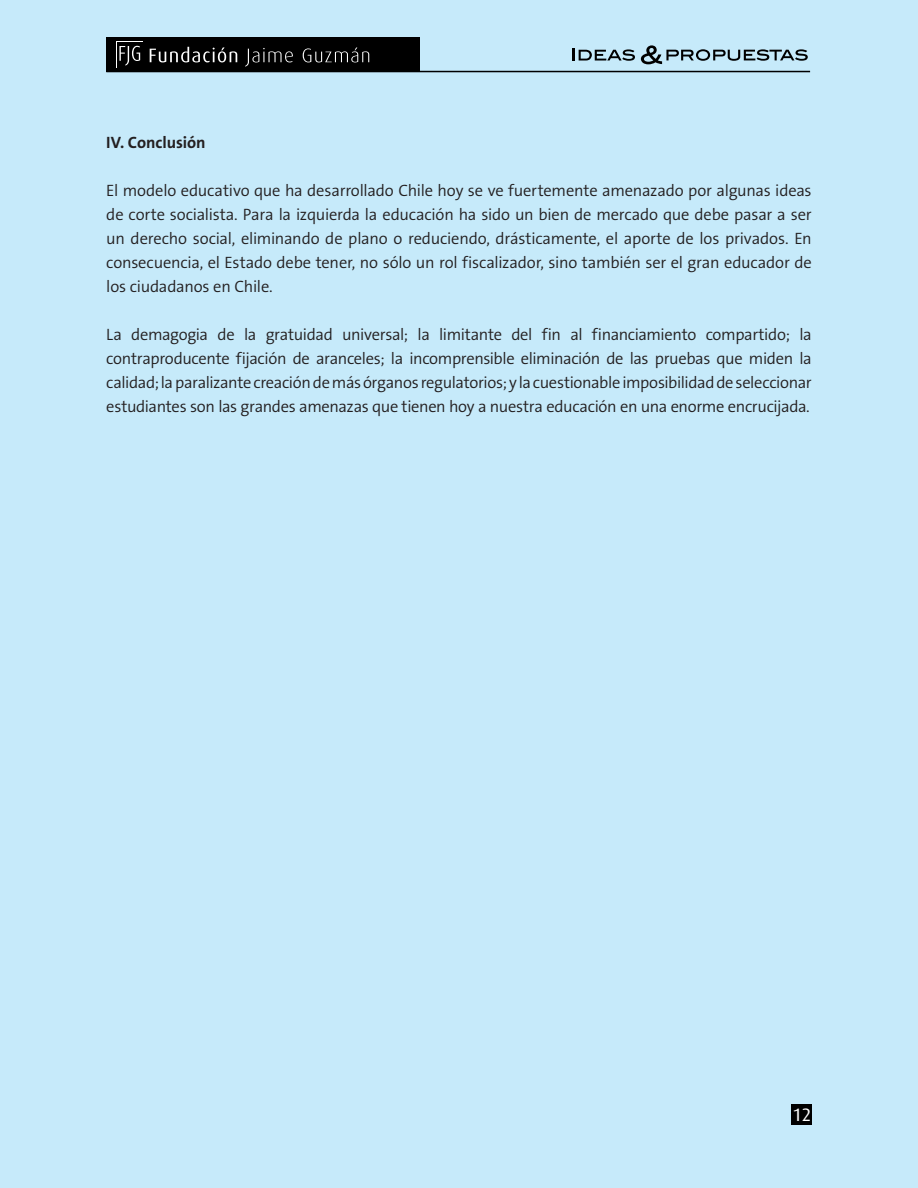
<style>
.page{position:relative;width:918px;height:1188px;background:#c6eafa}
.page>*{position:absolute;margin:0;border:0;box-sizing:border-box;transform-origin:0 0}
.t1{font:18px "Dax";color:#fff}
.t2{font:300 16.5px/24px "The Sans B4";letter-spacing:-.02em;color:#231f20;text-align:justify}
.t3{font:700 16.5px "The Sans B7";letter-spacing:-.005em;color:#231f20}
</style>
<div class="page">
<svg style="left:573px;top:48px;width:62px;height:13px"></svg>
<svg style="left:641px;top:45px;width:167px;height:19px"></svg>
<hr style="left:106px;top:71px;width:704px;height:1px;background:#000">
<div style="left:106px;top:37px;width:313px;height:35px;background:#000"></div>
<svg style="left:116px;top:41px;width:27px;height:27px"></svg>
<div style="left:117px;top:42px;width:26px;height:25px;background:#000"></div>
<svg style="left:119px;top:46px;width:21px;height:20px"></svg>
<svg style="left:150px;top:47px;width:219px;height:20px"></svg>
<div style="left:792px;top:1104px;width:20px;height:20px;background:#000"></div>
<p class="t3" style="left:106px;top:134px;width:101px">IV. Conclusión</p>
<p class="t2" style="left:106px;top:179px;width:707px">El modelo educativo que ha desarrollado Chile hoy se ve fuertemente amenazado por algunas ideas de corte socialista. Para la izquierda la educación ha sido un bien de mercado que debe pasar a ser un derecho social, eliminando de plano o reduciendo, drásticamente, el aporte de los privados. En consecuencia, el Estado debe tener, no sólo un rol fiscalizador, sino también ser el gran educador de los ciudadanos en Chile.</p>
<p class="t2" style="left:106px;top:323px;width:707px">La demagogia de la gratuidad universal; la limitante del fin al financiamiento compartido; la contraproducente fijación de aranceles; la incomprensible eliminación de las pruebas que miden la calidad; la paralizante creación de más órganos regulatorios; y la cuestionable imposibilidad de seleccionar estudiantes son las grandes amenazas que tienen hoy a nuestra educación en una enorme encrucijada.</p>
<p class="t1" style="left:792px;top:1104px;width:21px">12</p>
</div>
